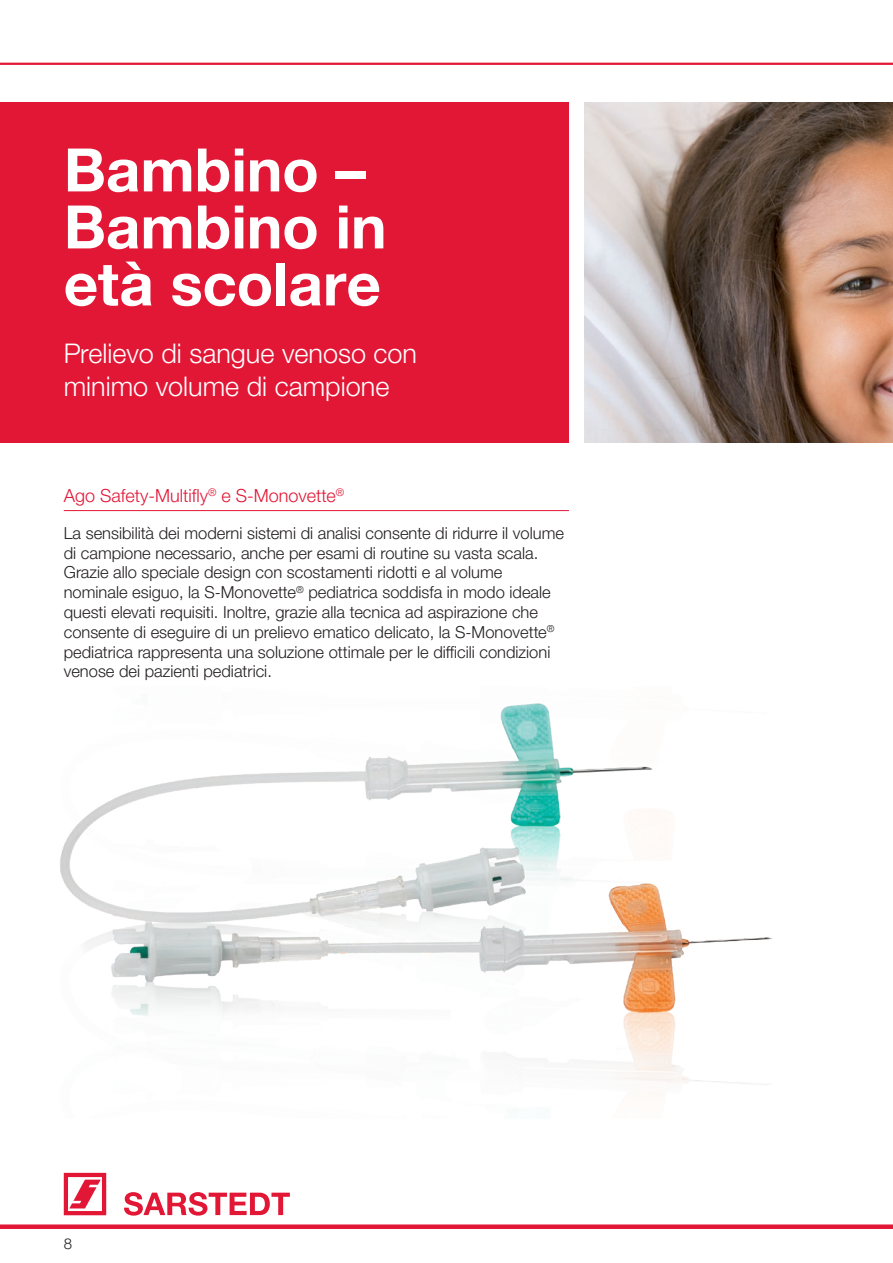
<style>
.page{position:relative;width:893px;height:1263px;background:#fff}
.page>*{position:absolute;margin:0;border:0;box-sizing:border-box;transform-origin:0 0}
.t1{font:700 60px/57px "Helvetica Neue LTW1 G";color:#fff}
.t2{font:300 27px/32.4px "Helvetica Neue LTW1 G";color:#fff}
.t3{font:300 18px "Helvetica Neue LTW1 G";color:#e21736}
.t4{font:300 16.5px/19.8px "Helvetica Neue LTW1 G";color:#231f20}
.t5{font:300 15px "Helvetica Neue LTW1 G";color:#231f20}
</style>
<div class="page">
<div style="left:0;top:1224px;width:893px;height:5px;background:#e21736"></div>
<svg style="left:64px;top:1173px;width:42px;height:42px"></svg>
<svg style="left:124px;top:1192px;width:166px;height:23px"></svg>
<img style="left:60px;top:703px;width:712px;height:391px">
<img style="left:584px;top:102px;width:309px;height:340px">
<hr style="left:64px;top:510px;width:505px;height:1px;background:#e21736">
<div style="left:0;top:102px;width:569px;height:340px;background:#e21736"></div>
<hr style="left:0;top:63px;width:893px;height:2px;background:#e21736">
<h1 class="t1" style="left:64px;top:141px;width:324px">Bambino –<br>Bambino in età scolare</h1>
<h2 class="t2" style="left:64px;top:337px;width:355px">Prelievo di sangue venoso con minimo volume di campione</h2>
<p class="t3" style="left:64px;top:484px;width:282px">Ago Safety-Multifly<sup>®</sup> e S-Monovette<sup>®</sup></p>
<p class="t4" style="left:64px;top:523px;width:502px">La sensibilità dei moderni sistemi di analisi consente di ridurre il volume di campione necessario, anche per esami di routine su vasta scala.<br>Grazie allo speciale design con scostamenti ridotti e al volume nominale esiguo, la S-Monovette<sup>®</sup> pediatrica soddisfa in modo ideale questi elevati requisiti. Inoltre, grazie alla tecnica ad aspirazione che consente di eseguire di un prelievo ematico delicato, la S-Monovette<sup>® </sup>pediatrica rappresenta una soluzione ottimale per le difficili condizioni venose dei pazienti pediatrici.</p>
<p class="t5" style="left:64px;top:1234px;width:10px">8</p>
</div>
